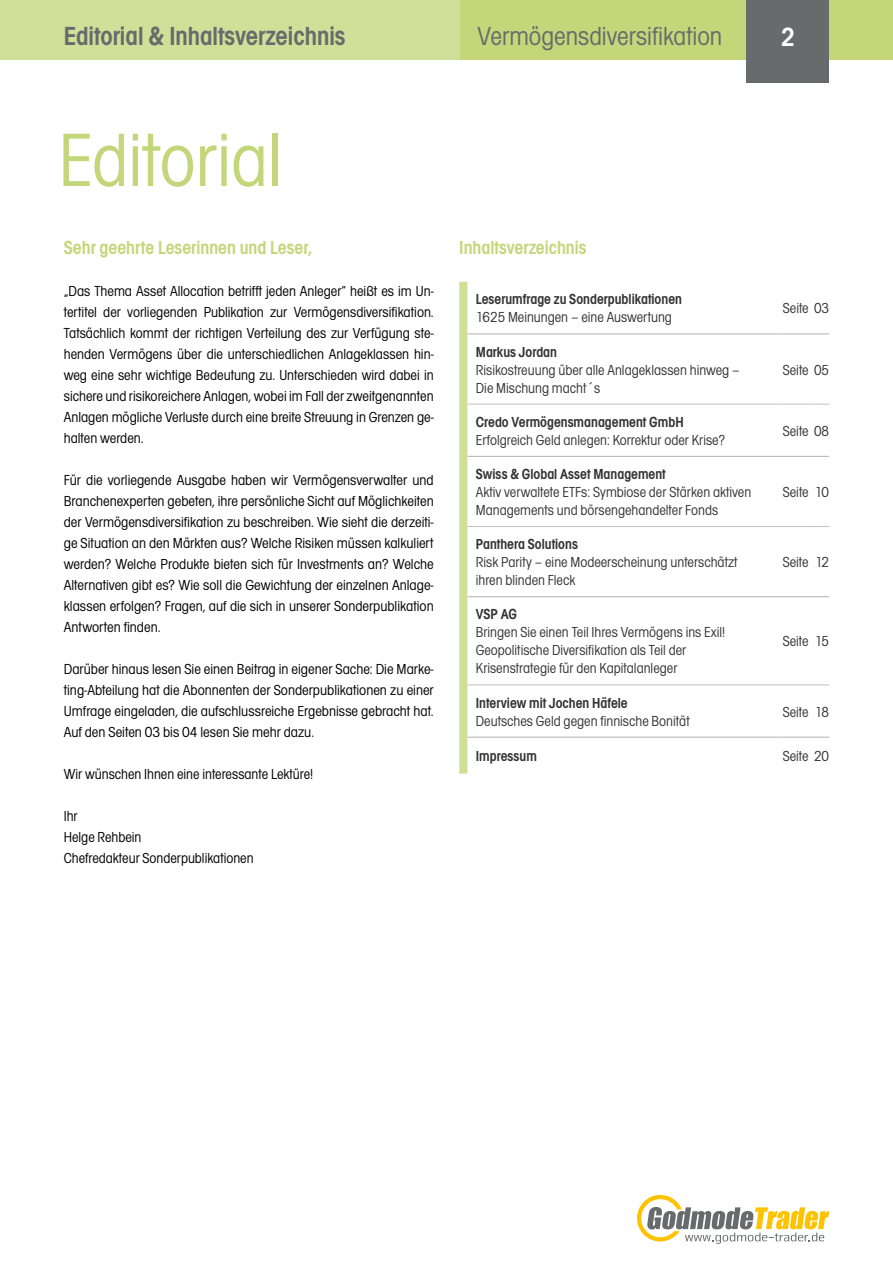
<style>
.page{position:relative;width:893px;height:1263px;background:#fff}
.page>*{position:absolute;margin:0;border:0;box-sizing:border-box;transform-origin:0 0}
.t1{font:condensed 78px "Avignon";color:#c3d77a}
.t2{font:600 condensed 27px "Avignon";color:#676b6b}
.t3{font:condensed 27px "Avignon";color:#676b6b}
.t4{font:600 condensed 27px "Avignon";color:#fff}
.t5{font:600 condensed 19.5px "Avignon";color:#c3d77a}
.t6{font:condensed 15px/21px "Avignon";color:#000}
.t7{font:600 condensed 15px "Avignon";color:#000}
</style>
<div class="page">
<div style="left:0;top:0;width:893px;height:60px;background:#c3d77a"></div>
<div style="left:0;top:0;width:459px;height:60px;background:#d0e098"></div>
<div style="left:746px;top:0;width:83px;height:83px;background:#676b6b"></div>
<svg style="left:637px;top:1195px;width:192px;height:49px"></svg>
<svg style="left:459px;top:282px;width:8px;height:492px;background:#d0e097"></svg>
<hr style="left:467px;top:334px;width:314px;height:1px;background:#9d9d9c">
<svg style="left:781px;top:334px;width:48px;height:1px"></svg>
<hr style="left:467px;top:456px;width:314px;height:1px;background:#9d9d9c">
<svg style="left:781px;top:456px;width:48px;height:1px"></svg>
<hr style="left:467px;top:596px;width:314px;height:1px;background:#9d9d9c">
<svg style="left:781px;top:596px;width:48px;height:1px"></svg>
<hr style="left:467px;top:737px;width:314px;height:1px;background:#9d9d9c">
<svg style="left:781px;top:737px;width:48px;height:1px"></svg>
<hr style="left:467px;top:404px;width:314px;height:1px;background:#b3b2b2">
<svg style="left:781px;top:404px;width:48px;height:1px"></svg>
<hr style="left:467px;top:526px;width:314px;height:1px;background:#b3b2b2">
<svg style="left:781px;top:526px;width:48px;height:1px"></svg>
<hr style="left:467px;top:685px;width:314px;height:1px;background:#b3b2b2">
<svg style="left:781px;top:685px;width:48px;height:1px"></svg>
<h2 class="t2" style="left:64px;top:21px;width:283px">Editorial &amp; Inhaltsverzeichnis</h2>
<h2 class="t3" style="left:478px;top:21px;width:246px">Vermögensdiversifikation</h2>
<h1 class="t1" style="left:58px;top:116px;width:225px">Editorial</h1>
<h2 class="t4" style="left:781px;top:22px;width:15px">2</h2>
<h3 class="t5" style="left:64px;top:236px;width:250px">Sehr geehrte Leserinnen und Leser,</h3>
<p class="t6" style="left:64px;top:280px;width:371px;text-align:justify">„Das Thema Asset Allocation betrifft jeden Anleger“ heißt es im Un&shy;tertitel der vorliegenden Publikation zur Vermögensdiversifikation.<br>Tatsächlich kommt der richtigen Verteilung des zur Verfügung ste&shy;henden Vermögens über die unterschiedlichen Anlageklassen hin&shy;weg eine sehr wichtige Bedeutung zu. Unterschieden wird dabei in sichere und risikoreichere Anlagen, wobei im Fall der zweitgenannten Anlagen mögliche Verluste durch eine breite Streuung in Grenzen ge&shy;halten werden.</p>
<p class="t6" style="left:64px;top:469px;width:371px;text-align:justify">Für die vorliegende Ausgabe haben wir Vermögensverwalter und Branchenexperten gebeten, ihre persönliche Sicht auf Möglichkeiten der Vermögensdiversifikation zu beschreiben. Wie sieht die derzeiti&shy;ge Situation an den Märkten aus? Welche Risiken müssen kalkuliert werden? Welche Produkte bieten sich für Investments an? Welche Alternativen gibt es? Wie soll die Gewichtung der einzelnen Anlage&shy;klassen erfolgen? Fragen, auf die sich in unserer Sonderpublikation Antworten finden.</p>
<p class="t6" style="left:64px;top:658px;width:371px;text-align:justify">Darüber hinaus lesen Sie einen Beitrag in eigener Sache: Die Marke&shy;ting-Abteilung hat die Abonnenten der Sonderpublikationen zu einer Umfrage eingeladen, die aufschlussreiche Ergebnisse gebracht hat.<br>Auf den Seiten 03 bis 04 lesen Sie mehr dazu.</p>
<p class="t6" style="left:64px;top:763px;width:251px">Wir wünschen Ihnen eine interessante Lektüre!</p>
<p class="t6" style="left:64px;top:805px;width:191px">Ihr<br>Helge Rehbein<br>Chefredakteur Sonderpublikationen</p>
<h3 class="t5" style="left:459px;top:236px;width:129px">Inhaltsverzeichnis</h3>
<p class="t7" style="left:476px;top:291px;width:208px">Leserumfrage zu Sonderpublikationen</p>
<p class="t6" style="left:476px;top:307px;width:198px">1625 Meinungen – eine Auswertung</p>
<p class="t6" style="left:783px;top:298px;width:48px">Seite 03</p>
<p class="t7" style="left:476px;top:343px;width:83px">Markus Jordan</p>
<p class="t6" style="left:476px;top:361px;width:265px;line-height:18px">Risikostreuung über alle Anlageklassen hinweg –<br>Die Mischung macht´s</p>
<p class="t6" style="left:783px;top:359px;width:48px">Seite 05</p>
<p class="t7" style="left:476px;top:413px;width:209px">Credo Vermögensmanagement GmbH</p>
<p class="t6" style="left:476px;top:430px;width:251px">Erfolgreich Geld anlegen: Korrektur oder Krise?</p>
<p class="t6" style="left:783px;top:421px;width:48px">Seite 08</p>
<p class="t7" style="left:476px;top:465px;width:191px">Swiss &amp; Global Asset Management</p>
<p class="t6" style="left:476px;top:483px;width:277px;line-height:18px">Aktiv verwaltete ETFs: Symbiose der Stärken aktiven<br>Managements und börsengehandelter Fonds</p>
<p class="t6" style="left:783px;top:482px;width:48px">Seite 10</p>
<p class="t7" style="left:476px;top:536px;width:104px">Panthera Solutions</p>
<p class="t6" style="left:476px;top:553px;width:263px;line-height:18px">Risk Parity – eine Modeerscheinung unterschätzt ihren blinden Fleck</p>
<p class="t6" style="left:783px;top:552px;width:48px">Seite 12</p>
<p class="t7" style="left:476px;top:606px;width:43px">VSP AG</p>
<p class="t6" style="left:476px;top:624px;width:251px;line-height:18px">Bringen Sie einen Teil Ihres Vermögens ins Exil!<br>Geopolitische Diversifikation als Teil der<br>Krisenstrategie für den Kapitalanleger</p>
<p class="t6" style="left:783px;top:631px;width:48px">Seite 15</p>
<p class="t7" style="left:476px;top:694px;width:153px">Interview mit Jochen Häfele</p>
<p class="t6" style="left:476px;top:710px;width:215px">Deutsches Geld gegen finnische Bonität</p>
<p class="t6" style="left:783px;top:701px;width:48px">Seite 18</p>
<p class="t7" style="left:476px;top:747px;width:63px">Impressum</p>
<p class="t6" style="left:783px;top:746px;width:48px">Seite 20</p>
</div>
